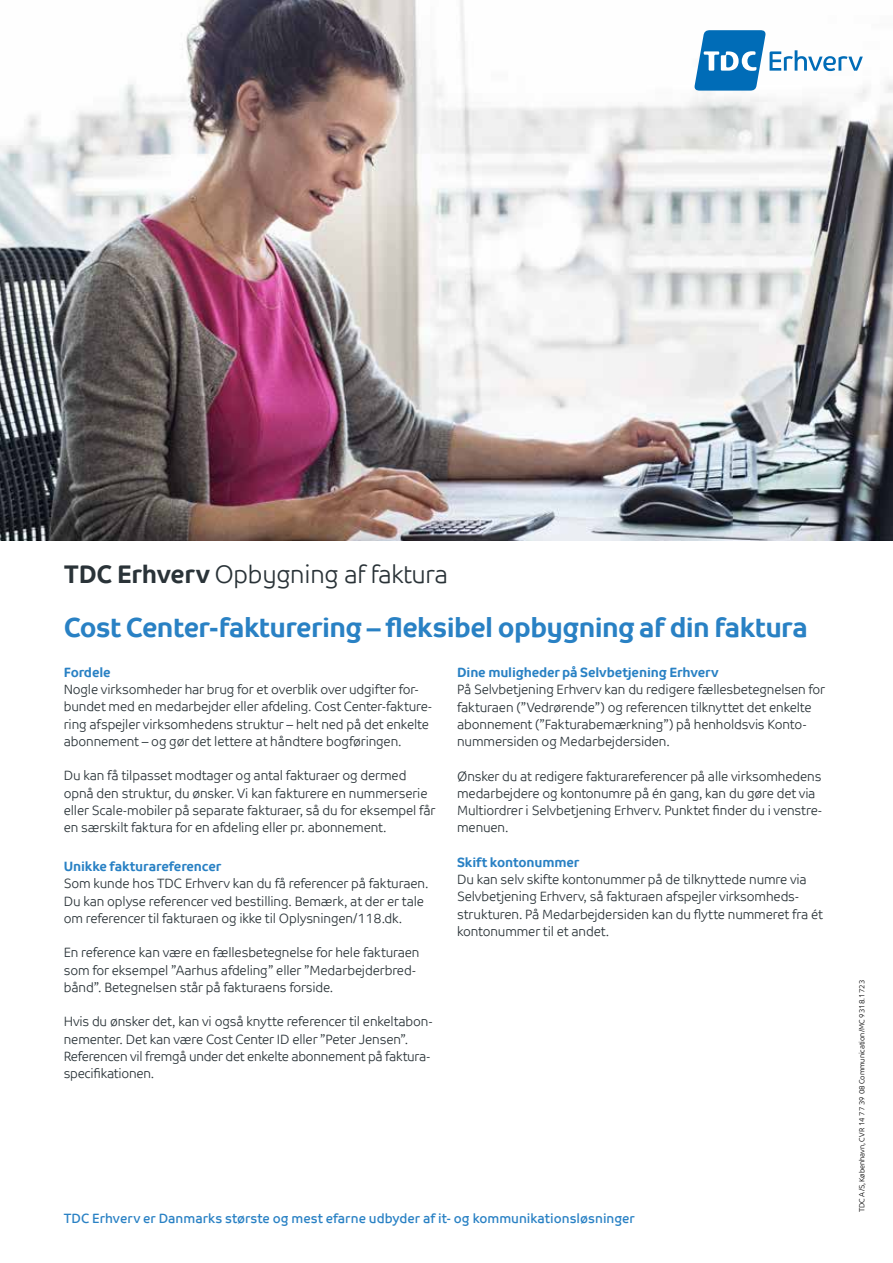
<style>
.page{position:relative;width:893px;height:1263px;background:#fff}
.page>*{position:absolute;margin:0;border:0;box-sizing:border-box;transform-origin:0 0}
.t1{font:700 27.75px "TDC";letter-spacing:-.02em;color:#2981c4}
.t2{font:25.5px "TDC Light";letter-spacing:-.01em;color:#2a3338}
.t3{font:13.5px/17.2px "TDC Light";letter-spacing:-.01em;color:#2a3338}
.t4{font:700 13.5px "TDC";letter-spacing:-.01em;color:#2981c4}
.t5{font:13.5px "TDC";color:#2981c4}
.t6{font:7.5px "TDC Light";letter-spacing:-.01em;color:#000}
.s1{font-family:"TDC";font-weight:700}
</style>
<div class="page">
<img style="left:0;top:0;width:893px;height:540px">
<svg style="left:694px;top:30px;width:169px;height:61px"></svg>
<h2 class="t2" style="left:64px;top:559px;width:386px"><span class="s1">TDC Erhverv</span> Opbygning af faktura</h2>
<h1 class="t1" style="left:64px;top:611px;width:746px">Cost Center-fakturering – fleksibel opbygning af din faktura</h1>
<p class="t4" style="left:64px;top:664px;width:48px">Fordele</p>
<p class="t3" style="left:64px;top:681px;width:370px">Nogle virksomheder har brug for et overblik over udgifter for&shy;bundet med en medarbejder eller afdeling. Cost Center-fakture&shy;ring afspejler virksomhedens struktur – helt ned på det enkelte abonnement – og gør det lettere at håndtere bogføringen.</p>
<p class="t3" style="left:64px;top:767px;width:373px">Du kan få tilpasset modtager og antal fakturaer og dermed opnå den struktur, du ønsker. Vi kan fakturere en nummerserie eller Scale-mobiler på separate fakturaer, så du for eksempel får en særskilt faktura for en afdeling eller pr. abonnement.</p>
<p class="t4" style="left:64px;top:858px;width:159px">Unikke fakturareferencer</p>
<p class="t3" style="left:64px;top:875px;width:366px">Som kunde hos TDC Erhverv kan du få referencer på fakturaen.<br>Du kan oplyse referencer ved bestilling. Bemærk, at der er tale om referencer til fakturaen og ikke til Oplysningen/118.dk.</p>
<p class="t3" style="left:64px;top:944px;width:357px">En reference kan være en fællesbetegnelse for hele fakturaen som for eksempel ”Aarhus afdeling” eller ”Medarbejderbred&shy;bånd”. Betegnelsen står på fakturaens forside.</p>
<p class="t3" style="left:64px;top:1013px;width:371px">Hvis du ønsker det, kan vi også knytte referencer til enkeltabon&shy;nementer. Det kan være Cost Center ID eller ”Peter Jensen”.<br>Referencen vil fremgå under det enkelte abonnement på faktura&shy;specifikationen.</p>
<p class="t4" style="left:457px;top:664px;width:263px">Dine muligheder på Selvbetjening Erhverv</p>
<p class="t3" style="left:457px;top:681px;width:370px">På Selvbetjening Erhverv kan du redigere fællesbetegnelsen for fakturaen (”Vedrørende”) og referencen tilknyttet det enkelte abonnement (”Fakturabemærkning”) på henholdsvis Konto&shy;nummersiden og Medarbejdersiden.</p>
<p class="t3" style="left:457px;top:767px;width:366px">Ønsker du at redigere fakturareferencer på alle virksomhedens medarbejdere og kontonumre på én gang, kan du gøre det via Multiordrer i Selvbetjening Erhverv. Punktet finder du i venstre&shy;menuen.</p>
<p class="t4" style="left:457px;top:854px;width:124px">Skift kontonummer</p>
<p class="t3" style="left:457px;top:871px;width:367px">Du kan selv skifte kontonummer på de tilknyttede numre via Selvbetjening Erhverv, så fakturaen afspejler virksomheds&shy;strukturen. På Medarbejdersiden kan du flytte nummeret fra ét kontonummer til et andet.</p>
<p class="t5" style="left:64px;top:1210px;width:573px">TDC Erhverv er Danmarks største og mest efarne udbyder af it- og kommunikationsløsninger</p>
<p class="t6" style="left:858px;top:1212px;width:234px;rotate:-90deg">TDC A/S, København, CVR 14 77 39 08 Communication/MC 9318.1723</p>
</div>
